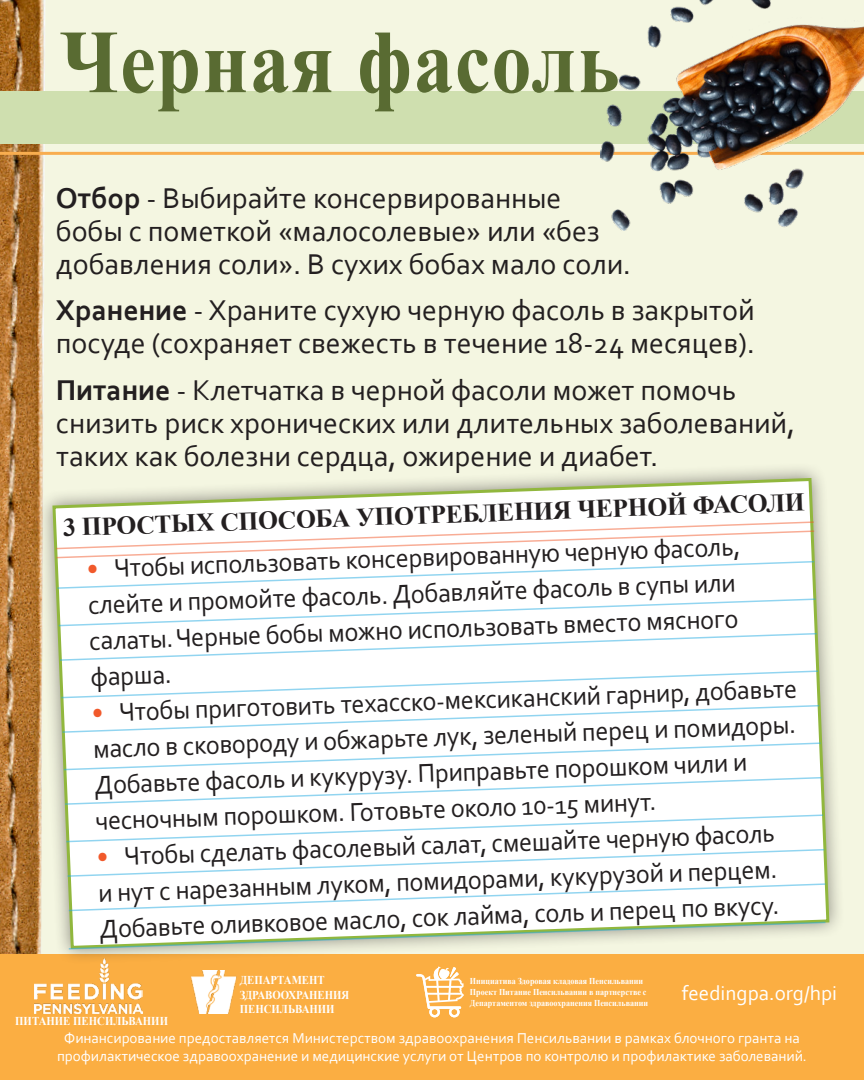
<style>
.page{position:relative;width:864px;height:1080px;background:#f4f6e1}
.page>*{position:absolute;margin:0;border:0;box-sizing:border-box;transform-origin:0 0}
.t1{font:700 90px "Times New Roman";letter-spacing:.015em;color:#596b32;scale:.89 1}
.t2{font:30px/33px "Corbel";color:#231f20}
.t3{font:27px/36px "Corbel";color:#231f20}
.t4{font:700 25.5px "Times New Roman";color:#231f20}
.t5{font:21px "Corbel";color:#fff}
.t6{font:15px/18px "Corbel";color:#fff;text-align:center}
.t7{font:700 12px/14.4px "Times New Roman";color:#fff;scale:.9 1}
.t8{font:700 9px/10.8px "Times New Roman";color:#fff;scale:.9 1}
.s1{font-weight:700}
.s2{color:#f1592b}
</style>
<div class="page">
<img style="left:0;top:0;width:46px;height:954px">
<div style="left:0;top:91px;width:864px;height:53px;background:#cfdfaf"></div>
<hr style="left:0;top:152px;width:864px;height:3px;background:#f8ad4f">
<div style="left:0;top:954px;width:864px;height:126px;background:#fbae42"></div>
<img style="left:35px;top:965px;width:108px;height:48px">
<img style="left:192px;top:971px;width:45px;height:42px">
<svg style="left:416px;top:967px;width:48px;height:50px"></svg>
<div style="left:37px;top:462px;width:808px;height:503px;background:#231f20;opacity:.5"></div>
<svg style="left:51px;top:476px;width:780px;height:474px;background:#f1f3e9"></svg>
<svg style="left:55px;top:521px;width:761px;height:69px;background:#fbf9f8"></svg>
<svg style="left:57px;top:598px;width:761px;height:64px;background:#f8fcfc"></svg>
<svg style="left:60px;top:670px;width:761px;height:64px;background:#f8fcfc"></svg>
<svg style="left:62px;top:742px;width:761px;height:64px;background:#f8fcfc"></svg>
<svg style="left:65px;top:814px;width:762px;height:98px;background:#f9fcfd"></svg>
<svg style="left:67px;top:921px;width:760px;height:29px"></svg>
<img style="left:601px;top:0;width:263px;height:231px">
<p class="t1" style="left:60px;top:-3px;width:631px">Черная фасоль</p>
<p class="t2" style="left:56px;top:180px;width:577px"><span class="s1">Отбор</span> - Выбирайте консервированные бобы с пометкой «малосолевые» или «без добавления соли». В сухих бобах мало соли.</p>
<p class="t2" style="left:56px;top:293px;width:701px"><span class="s1">Хранение</span> - Храните сухую черную фасоль в закрытой посуде (сохраняет свежесть в течение 18-24 месяцев).</p>
<p class="t2" style="left:56px;top:372px;width:740px"><span class="s1">Питание</span> - Клетчатка в черной фасоли может помочь снизить риск хронических или длительных заболеваний, таких как болезни сердца, ожирение и диабет.</p>
<p class="t4" style="left:63px;top:509px;width:743px;rotate:-2deg">3 ПРОСТЫХ СПОСОБА УПОТРЕБЛЕНИЯ ЧЕРНОЙ ФАСОЛИ</p>
<p class="t3" style="left:86px;top:550px;width:656px;rotate:-2deg"><span class="s2">•</span> Чтобы использовать консервированную черную фасоль, слейте и промойте фасоль. Добавляйте фасоль в супы или салаты. Черные бобы можно использовать вместо мясного фарша.</p>
<p class="t3" style="left:91px;top:694px;width:707px;rotate:-2deg"><span class="s2">•</span> Чтобы приготовить техасско-мексиканский гарнир, добавьте масло в сковороду и обжарьте лук, зеленый перец и помидоры.<br>Добавьте фасоль и кукурузу. Приправьте порошком чили и чесночным порошком. Готовьте около 10-15 минут.</p>
<p class="t3" style="left:96px;top:838px;width:682px;text-align:justify;rotate:-2deg"><span class="s2">•</span> Чтобы сделать фасолевый салат, смешайте черную фасоль и нут с нарезанным луком, помидорами, кукурузой и перцем.<br>Добавьте оливковое масло, сок лайма, соль и перец по вкусу.</p>
<p class="t7" style="left:240px;top:973px;width:123px">ДЕПАРТАМЕНТ<br>ЗДРАВООХРАНЕНИЯ<br>ПЕНСИЛЬВАНИИ</p>
<p class="t8" style="left:470px;top:976px;width:200px">Инициатива Здоровая кладовая Пенсильвании<br>Проект Питание Пенсильвании в партнерстве с<br>Департаментом здравоохранения Пенсильвании</p>
<p class="t5" style="left:682px;top:980px;width:157px">feedingpa.org/hpi</p>
<p class="t6" style="left:57px;top:1029px;width:751px">Финансирование предоставляется Министерством здравоохранения Пенсильвании в рамках блочного гранта на профилактическое здравоохранение и медицинские услуги от Центров по контролю и профилактике заболеваний.</p>
<p class="t7" style="left:15px;top:1013px;width:171px">ПИТАНИЕ ПЕНСИЛЬВАНИИ</p>
</div>
